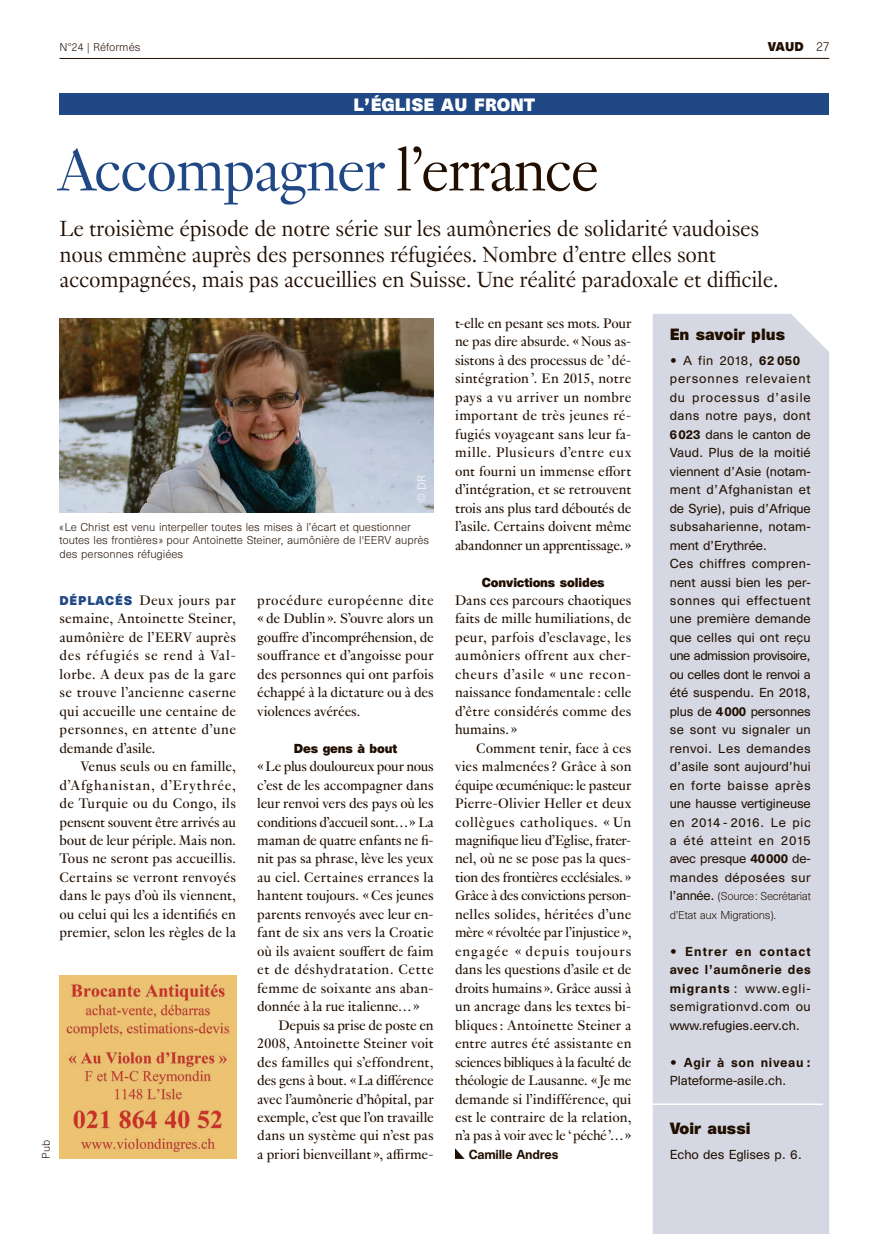
<style>
.page{position:relative;width:893px;height:1234px;background:#fff}
.page>*{position:absolute;margin:0;border:0;box-sizing:border-box;transform-origin:0 0}
.REF_Titres_indd{font:300 64.8px "Genath";letter-spacing:-.03em;color:#204885}
.REF_Chapeaux_indd{font:300 24px "Genath";letter-spacing:-.01em;color:#200e00}
.REF_Titre-encadre_in{font:700 16.5px "Unica SB";color:#fff}
.REF_Texte_indd{font:15px/18.5px "Genath";color:#200e00;text-align:justify}
.REF_Texte_indd-2{font:15px "Genath";letter-spacing:-.025em;color:#200e00}
.REF_Texte_indd-3{font:15px "Genath";letter-spacing:.035em;color:#200e00}
.REF_Titre-encadre_in-2{font:700 15px "Unica SB";color:#200e00}
.REF_Texte-encadre_in{font:12px/18.5px "Unica SB";letter-spacing:.025em;color:#200e00;text-align:justify}
.REF_Texte-encadre_in-2{font:12px/18.5px "Unica SB";color:#200e00}
.t1{font:700 12px "Unica SB";letter-spacing:-.015em;color:#200e00}
.t2{font:500 12px "Unica SB";letter-spacing:-.02em;color:#200e00}
.t3{font:700 11.7px "Unica SB";color:#200e00}
.REF_legendes_copyrig{font:300 10.5px/13.5px "Unica SB";color:#200e00}
.REF_Texte-encadre_in-3{font:300 10.5px/18.5px "Unica SB";letter-spacing:-.025em;color:#200e00}
.REF_legendes_copyrig-2{font:300 10.5px "Unica SB";color:#fff}
.REF_legendes_copyrig-3{font:300 10.2px "Unica SB";color:#200e00}
.s1{font-weight:300;font-size:12px}
.s2{color:#200e00}
.s3{font-family:"Unica SB";font-weight:700;font-size:11.7px;color:#204885}
.s4{font-weight:500}
.s5{font-weight:400;font-size:12px}
</style>
<div class="page">
<img style="left:60px;top:975px;width:176px;height:183px">
<svg style="left:455px;top:1148px;width:9px;height:10px"></svg>
<img style="left:60px;top:318px;width:374px;height:194px">
<div style="left:653px;top:314px;width:176px;height:919px;background:#d5d8e2"></div>
<hr style="left:646px;top:1103px;width:177px;height:1px;background:#fff">
<div style="left:60px;top:94px;width:769px;height:21px;background:#204885"></div>
<hr style="left:60px;top:58px;width:769px;height:1px;background:#200e00">
<p class="REF_legendes_copyrig" style="left:60px;top:41px;width:82px">N°24 | Réformés</p>
<p class="t3" style="left:768px;top:39px;width:63px">VAUD <span class="s1">27</span></p>
<p class="REF_Titre-encadre_in" style="left:354px;top:94px;width:183px">L’ÉGLISE AU FRONT</p>
<p class="REF_Titres_indd" style="left:57px;top:124px;width:543px">Accompagner <span class="s2">l’errance</span></p>
<p class="REF_Chapeaux_indd" style="left:60px;top:212px;width:701px">Le troisième épisode de notre série sur les aumôneries de solidarité vaudoises</p>
<p class="REF_Chapeaux_indd" style="left:60px;top:237px;width:658px">nous emmène auprès des personnes réfugiées. Nombre d’entre elles sont</p>
<p class="REF_Chapeaux_indd" style="left:60px;top:263px;width:720px">accompagnées, mais pas accueillies en Suisse. Une réalité paradoxale et difficile.</p>
<p class="REF_legendes_copyrig-3" style="left:40px;top:1158px;width:20px;rotate:-90deg">Pub</p>
<p class="REF_legendes_copyrig-2" style="left:415px;top:502px;width:30px;rotate:-90deg">© DR</p>
<p class="REF_legendes_copyrig" style="left:60px;top:520px;width:371px">«Le Christ est venu interpeller toutes les mises à l’écart et questionner toutes les frontières» pour Antoinette Steiner, aumônière de l'EERV auprès des personnes réfugiées</p>
<p class="REF_Texte_indd" style="left:257px;top:589px;width:178px">procédure européenne dite « de Dublin ». S’ouvre alors un gouffre d’incompréhension, de souffrance et d’angoisse pour des personnes qui ont parfois échappé à la dictature ou à des violences avérées.</p>
<p class="t1" style="left:294px;top:740px;width:105px">Des gens à bout</p>
<p class="REF_Texte_indd-2" style="left:257px;top:755px;width:178px">« Le plus douloureux pour nous</p>
<p class="REF_Texte_indd" style="left:257px;top:774px;width:178px">c’est de les accompagner dans</p>
<p class="REF_Texte_indd" style="left:257px;top:792px;width:178px">leur renvoi vers des pays où les</p>
<p class="REF_Texte_indd-2" style="left:257px;top:811px;width:178px">conditions d’accueil sont… » La</p>
<p class="REF_Texte_indd" style="left:257px;top:829px;width:178px">maman de quatre enfants ne fi-</p>
<p class="REF_Texte_indd" style="left:257px;top:848px;width:178px">nit pas sa phrase, lève les yeux</p>
<p class="REF_Texte_indd" style="left:257px;top:866px;width:178px">au ciel. Certaines errances la</p>
<p class="REF_Texte_indd" style="left:257px;top:885px;width:178px">hantent toujours. « Ces jeunes</p>
<p class="REF_Texte_indd" style="left:257px;top:903px;width:178px">parents renvoyés avec leur en-</p>
<p class="REF_Texte_indd" style="left:257px;top:922px;width:178px">fant de six ans vers la Croatie</p>
<p class="REF_Texte_indd" style="left:257px;top:940px;width:178px">où ils avaient souffert de faim</p>
<p class="REF_Texte_indd-3" style="left:257px;top:958px;width:178px">et de déshydratation. Cette</p>
<p class="REF_Texte_indd" style="left:257px;top:977px;width:178px">femme de soixante ans aban-</p>
<p class="REF_Texte_indd" style="left:257px;top:995px;width:164px">donnée à la rue italienne… »</p>
<p class="REF_Texte_indd" style="left:279px;top:1014px;width:157px">Depuis sa prise de poste en</p>
<p class="REF_Texte_indd" style="left:257px;top:1032px;width:178px">2008, Antoinette Steiner voit</p>
<p class="REF_Texte_indd" style="left:257px;top:1051px;width:178px">des familles qui s’effondrent,</p>
<p class="REF_Texte_indd" style="left:257px;top:1069px;width:178px">des gens à bout. « La différence</p>
<p class="REF_Texte_indd" style="left:257px;top:1088px;width:178px">avec l’aumônerie d’hôpital, par</p>
<p class="REF_Texte_indd" style="left:257px;top:1106px;width:178px">exemple, c’est que l’on travaille</p>
<p class="REF_Texte_indd" style="left:257px;top:1125px;width:178px">dans un système qui n’est pas</p>
<p class="REF_Texte_indd" style="left:257px;top:1143px;width:178px">a priori bienveillant », affirme-</p>
<p class="REF_Texte_indd" style="left:60px;top:589px;width:178px"><span class="s3">DÉPLACÉS</span> Deux jours par semaine, Antoinette Steiner, aumônière de l’EERV auprès des réfugiés se rend à Val&shy;lorbe. A deux pas de la gare se trouve l’ancienne caserne qui accueille une centaine de personnes, en attente d’une demande d’asile.</p>
<p class="REF_Texte_indd" style="left:60px;top:756px;width:178px;text-indent:21px">Venus seuls ou en famille, d’Afghanistan, d’Erythrée, de Turquie ou du Congo, ils pensent souvent être arrivés au bout de leur périple. Mais non.<br>Tous ne seront pas accueillis.<br>Certains se verront renvoyés dans le pays d’où ils viennent, ou celui qui les a identifiés en premier, selon les règles de la</p>
<p class="REF_Texte_indd" style="left:455px;top:313px;width:178px">t-elle en pesant ses mots. Pour ne pas dire absurde. « Nous as&shy;sistons à des processus de ’ dé&shy;sintégration ’. En 2015, notre pays a vu arriver un nombre important de très jeunes ré&shy;fugiés voyageant sans leur fa&shy;mille. Plusieurs d’entre eux ont fourni un immense effort d’intégration, et se retrouvent trois ans plus tard déboutés de l’asile. Certains doivent même abandonner un apprentissage. »</p>
<p class="t1" style="left:482px;top:574px;width:125px">Convictions solides</p>
<p class="REF_Texte_indd" style="left:455px;top:589px;width:178px">Dans ces parcours chaotiques faits de mille humiliations, de peur, parfois d’esclavage, les aumôniers offrent aux cher&shy;cheurs d’asile « une recon&shy;naissance fondamentale : celle d’être considérés comme des humains. »</p>
<p class="REF_Texte_indd" style="left:455px;top:737px;width:178px;text-indent:21px">Comment tenir, face à ces vies malmenées ? Grâce à son équipe œcuménique: le pasteur Pierre-Olivier Heller et deux collègues catholiques. « Un magnifique lieu d’Eglise, frater&shy;nel, où ne se pose pas la ques&shy;tion des frontières ecclésiales. » Grâce à des convictions person&shy;nelles solides, héritées d’une mère « révoltée par l’injustice », engagée « depuis toujours dans les questions d’asile et de droits humains ». Grâce aussi à un ancrage dans les textes bi&shy;bliques : Antoinette Steiner a entre autres été assistante en sciences bibliques à la faculté de théologie de Lausanne. « Je me demande si l’indifférence, qui est le contraire de la relation, n’a pas à voir avec le ‘ péché ’… »</p>
<p class="t2" style="left:469px;top:1146px;width:91px">Camille Andres</p>
<p class="REF_Titre-encadre_in-2" style="left:670px;top:325px;width:117px">En savoir plus</p>
<p class="REF_Texte-encadre_in" style="left:670px;top:351px;width:143px;text-align:left">• A fin 2018, <span class="s4">62 050 </span>personnes relevaient du processus d’asile dans notre pays, dont<br><span class="s4">6023</span> dans le canton de<br>Vaud. Plus de la moitié viennent d’Asie (notam&shy;ment d’Afghanistan et de Syrie), puis d’Afrique subsaharienne, notam&shy;ment d’Erythrée.</p>
<p class="REF_Texte-encadre_in" style="left:670px;top:554px;width:143px">Ces chiffres compren&shy;nent aussi bien les per&shy;sonnes qui effectuent une première demande que celles qui ont reçu une admission provisoire, ou celles dont le renvoi a été suspendu. En 2018, plus de <span class="s4">4000</span> personnes se sont vu signaler un renvoi. Les demandes d’asile sont aujourd’hui en forte baisse après une hausse vertigineuse en 2014 - 2016. Le pic a été atteint en 2015 avec presque <span class="s4">40000</span> de&shy;mandes déposées sur</p>
<p class="REF_Texte-encadre_in-3" style="left:670px;top:887px;width:143px"><span class="s5">l’année.</span> (Source: Secrétariat d’Etat aux Migrations).</p>
<p class="REF_Texte-encadre_in" style="left:670px;top:942px;width:143px"><span class="s4">• Entrer en contact avec l’aumônerie des migrants</span> : www.egli&shy;semigrationvd.com ou www.refugies.eerv.ch.</p>
<p class="REF_Texte-encadre_in-2" style="left:670px;top:1053px;width:142px"><span class="s4">• Agir à son niveau :<br></span>Plateforme-asile.ch.</p>
<p class="REF_Titre-encadre_in-2" style="left:670px;top:1119px;width:82px">Voir aussi</p>
<p class="REF_Texte-encadre_in-2" style="left:670px;top:1145px;width:134px">Echo des Eglises p. 6.</p>
</div>
